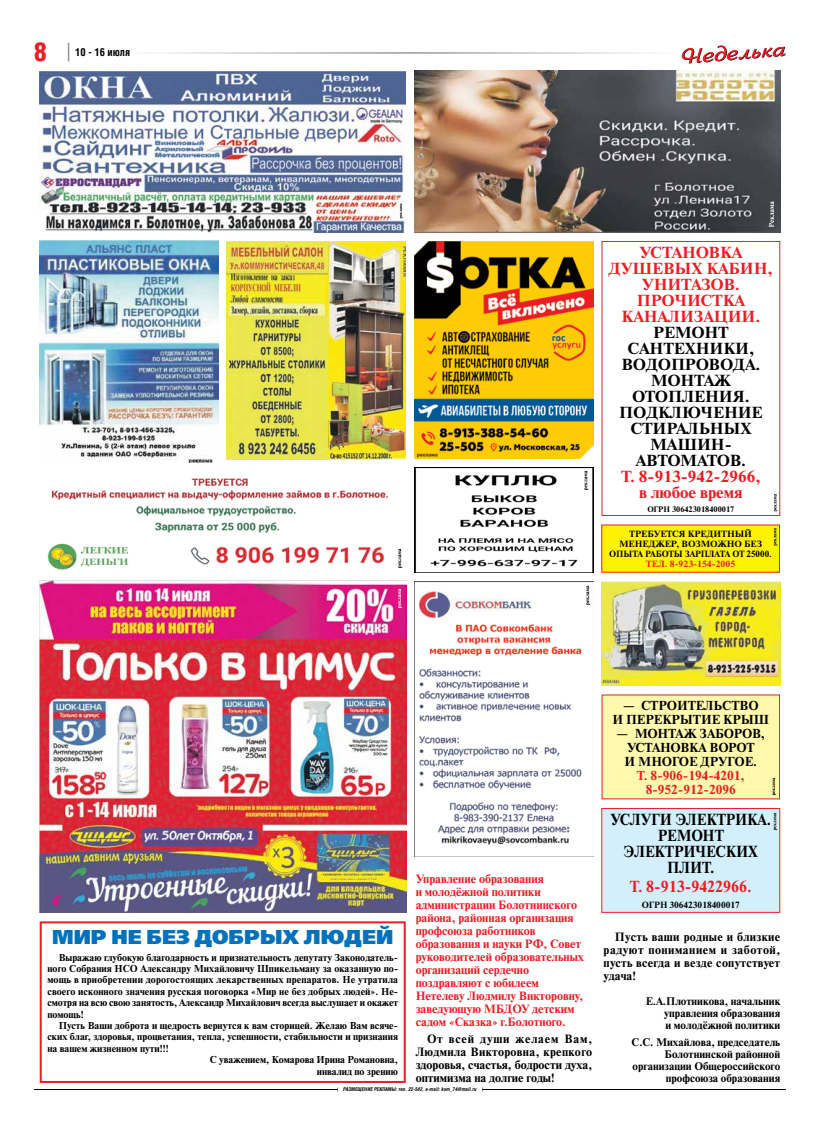
<style>
.page{position:relative;width:820px;height:1134px;background:#fff}
.page>*{position:absolute;margin:0;border:0;box-sizing:border-box;transform-origin:0 0}
.t1{font:25px "AG Letterica Demi Condensed C";color:#ed1d24}
.t2{font:20px "Free Set Black C";color:#0072bc}
.t3{font:700 16px/16px "Newton C";color:#000;text-align:center;scale:1.05 1}
.t4{font:700 16px/16px "Newton C";color:#ed1d24;text-align:center;scale:1.05 1}
.t5{font:700 16px/16px "Newton C";color:#000;text-align:center;scale:.92 1}
.t6{font:700 16px "Newton C";color:#ed1d24}
.t7{font:700 13px/14px "Newton C";color:#000;text-align:center}
.t8{font:700 13px/14px "Newton C";color:#ed1d24;text-align:center}
.t9{font:700 12px/13px "Newton C";color:#ed1d24}
.t10{font:700 12px/13px "Newton C";color:#000;text-align:justify}
.t11{font:700 11px/12px "Newton C";color:#000;text-align:justify}
.t12{font:700 10.5px "AG Letterica Condensed C";color:#000}
.t13{font:700 10px/11.4px "Newton C";color:#000;text-align:justify}
.t14{font:700 9px/10px "Newton C";color:#000;text-align:center;scale:1.05 1}
.t15{font:700 9px "Newton C";color:#000}
.t16{font:700 9px "Newton C";color:#ed1d24;scale:1.05 1}
.t17{font:700 8px "Newton C";color:#000}
.t18{font:italic 700 5px "AG Letterica Condensed C";color:#000}
</style>
<div class="page">
<hr style="left:34px;top:1089px;width:303px;height:1px;background:#000">
<hr style="left:482px;top:1089px;width:303px;height:1px;background:#000">
<hr style="left:119px;top:52px;width:291px;height:2px;background:#939598">
<hr style="left:410px;top:52px;width:267px;height:2px;background:#939598">
<svg style="left:68px;top:43px;width:1px;height:18px"></svg>
<svg style="left:681px;top:45px;width:104px;height:19px"></svg>
<div style="left:40px;top:921px;width:365px;height:162px;border:2px solid #ed1d24"></div>
<img style="left:47px;top:478px;width:356px;height:92px">
<svg style="left:398px;top:549px;width:4px;height:19px"></svg>
<img style="left:39px;top:581px;width:367px;height:332px">
<svg style="left:398px;top:589px;width:4px;height:19px"></svg>
<img style="left:414px;top:581px;width:178px;height:275px">
<svg style="left:586px;top:585px;width:4px;height:20px"></svg>
<img style="left:414px;top:468px;width:178px;height:105px">
<svg style="left:584px;top:471px;width:4px;height:19px"></svg>
<img style="left:414px;top:71px;width:366px;height:161px">
<svg style="left:768px;top:201px;width:5px;height:26px"></svg>
<img style="left:414px;top:241px;width:179px;height:218px">
<img style="left:226px;top:241px;width:179px;height:219px">
<img style="left:39px;top:71px;width:366px;height:161px">
<svg style="left:400px;top:203px;width:2px;height:15px"></svg>
<div style="left:601px;top:241px;width:179px;height:275px;border:1px solid #ed1d24"></div>
<svg style="left:774px;top:494px;width:3px;height:17px"></svg>
<div style="left:601px;top:525px;width:178px;height:47px;background:#fff200"></div>
<svg style="left:773px;top:528px;width:4px;height:18px"></svg>
<img style="left:40px;top:241px;width:178px;height:221px">
<div style="left:602px;top:695px;width:177px;height:104px;background:#fff9ae"></div>
<svg style="left:772px;top:778px;width:3px;height:17px"></svg>
<div style="left:601px;top:808px;width:178px;height:104px;background:#d4effc"></div>
<div style="left:601px;top:808px;width:179px;height:105px;border:1px solid #ed1d24"></div>
<svg style="left:773px;top:813px;width:3px;height:17px"></svg>
<img style="left:601px;top:581px;width:178px;height:105px">
<h1 class="t1" style="left:34px;top:37px;width:14px">8</h1>
<p class="t12" style="left:75px;top:45px;width:56px">10 - 16 июля</p>
<h3 class="t4" style="left:608px;top:244px;width:158px">УСТАНОВКА<br>ДУШЕВЫХ КАБИН,<br>УНИТАЗОВ.<br>ПРОЧИСТКА<br>КАНАЛИЗАЦИИ.</h3>
<h3 class="t3" style="left:619px;top:324px;width:138px">РЕМОНТ<br>САНТЕХНИКИ,<br>ВОДОПРОВОДА.<br>МОНТАЖ<br>ОТОПЛЕНИЯ.<br>ПОДКЛЮЧЕНИЕ<br>СТИРАЛЬНЫХ<br>МАШИН-<br>АВТОМАТОВ.</h3>
<h3 class="t4" style="left:621px;top:468px;width:134px">Т. 8-913-942-2966, в любое время</h3>
<p class="t17" style="left:647px;top:504px;width:89px">ОГРН 306423018400017</p>
<p class="t14" style="left:609px;top:529px;width:156px">ТРЕБУЕТСЯ КРЕДИТНЫЙ<br>МЕНЕДЖЕР, ВОЗМОЖНО БЕЗ<br>ОПЫТА РАБОТЫ ЗАРПЛАТА ОТ 25000.</p>
<p class="t16" style="left:645px;top:559px;width:87px">ТЕЛ. 8-923-154-2005</p>
<h2 class="t2" style="left:52px;top:924px;width:342px">МИР НЕ БЕЗ ДОБРЫХ ЛЮДЕЙ</h2>
<p class="t13" style="left:47px;top:951px;width:352px;text-indent:11px">Выражаю глубокую благодарность и признательность депутату Законодатель&shy;ного Собрания НСО Александру Михайловичу Шпикельману за оказанную по&shy;мощь в приобретении дорогостоящих лекарственных препаратов. Не утратила своего исконного значения русская поговорка «Мир не без добрых людей». Не&shy;смотря на всю свою занятость, Александр Михайлович всегда выслушает и окажет помощь!</p>
<p class="t13" style="left:59px;top:1020px;width:340px">Пусть Ваши доброта и щедрость вернутся к вам сторицей. Желаю Вам всяче-</p>
<p class="t13" style="left:47px;top:1031px;width:352px">ских благ, здоровья, процветания, тепла, успешности, стабильности и признания</p>
<p class="t13" style="left:47px;top:1042px;width:123px">на вашем жизненном пути!!!</p>
<p class="t13" style="left:210px;top:1054px;width:190px">С уважением, Комарова Ирина Романовна,</p>
<p class="t13" style="left:316px;top:1065px;width:83px">инвалид по зрению</p>
<p class="t9" style="left:415px;top:872px;width:170px">Управление образования<br>и молодёжной политики администрации Болотнинского района, районная организация профсоюза работников образования и науки РФ, Совет руководителей образовательных организаций сердечно поздравляют с юбилеем<br>Нетелеву Людмилу Викторовну, заведующую МБДОУ детским садом «Сказка» г.Болотного.</p>
<p class="t10" style="left:415px;top:1032px;width:178px;text-indent:11px">От всей души желаем Вам, Людмила Викторовна, крепкого здоровья, счастья, бодрости духа, оптимизма на долгие годы!</p>
<p class="t18" style="left:343px;top:1086px;width:135px">РАЗМЕЩЕНИЕ РЕКЛАМЫ: тел. 22-542, e-mail: kom_74@mail.ru</p>
<h3 class="t7" style="left:612px;top:698px;width:158px">— СТРОИТЕЛЬСТВО<br>И ПЕРЕКРЫТИЕ КРЫШ</h3>
<h3 class="t7" style="left:616px;top:726px;width:150px">— МОНТАЖ ЗАБОРОВ,<br>УСТАНОВКА ВОРОТ<br>И МНОГОЕ ДРУГОЕ.</h3>
<h3 class="t8" style="left:636px;top:768px;width:109px">Т. 8-906-194-4201,<br>8-952-912-2096</h3>
<h3 class="t5" style="left:610px;top:812px;width:176px">УСЛУГИ ЭЛЕКТРИКА.<br>РЕМОНТ<br>ЭЛЕКТРИЧЕСКИХ<br>ПЛИТ.</h3>
<h3 class="t6" style="left:629px;top:878px;width:123px">Т. 8-913-9422966.</h3>
<p class="t15" style="left:641px;top:900px;width:99px">ОГРН 306423018400017</p>
<p class="t10" style="left:603px;top:931px;width:178px;text-indent:11px">Пусть ваши родные и близкие радуют пониманием и заботой, пусть всегда и везде сопутствует удача!</p>
<p class="t11" style="left:664px;top:995px;width:117px;text-indent:-18px">Е.А.Плотникова, начальник управления образования и молодёжной политики</p>
<p class="t11" style="left:631px;top:1036px;width:150px;text-align:right">С.С. Михайлова, председатель<br>Болотнинской районной организации Общероссийского профсоюза образования</p>
</div>
